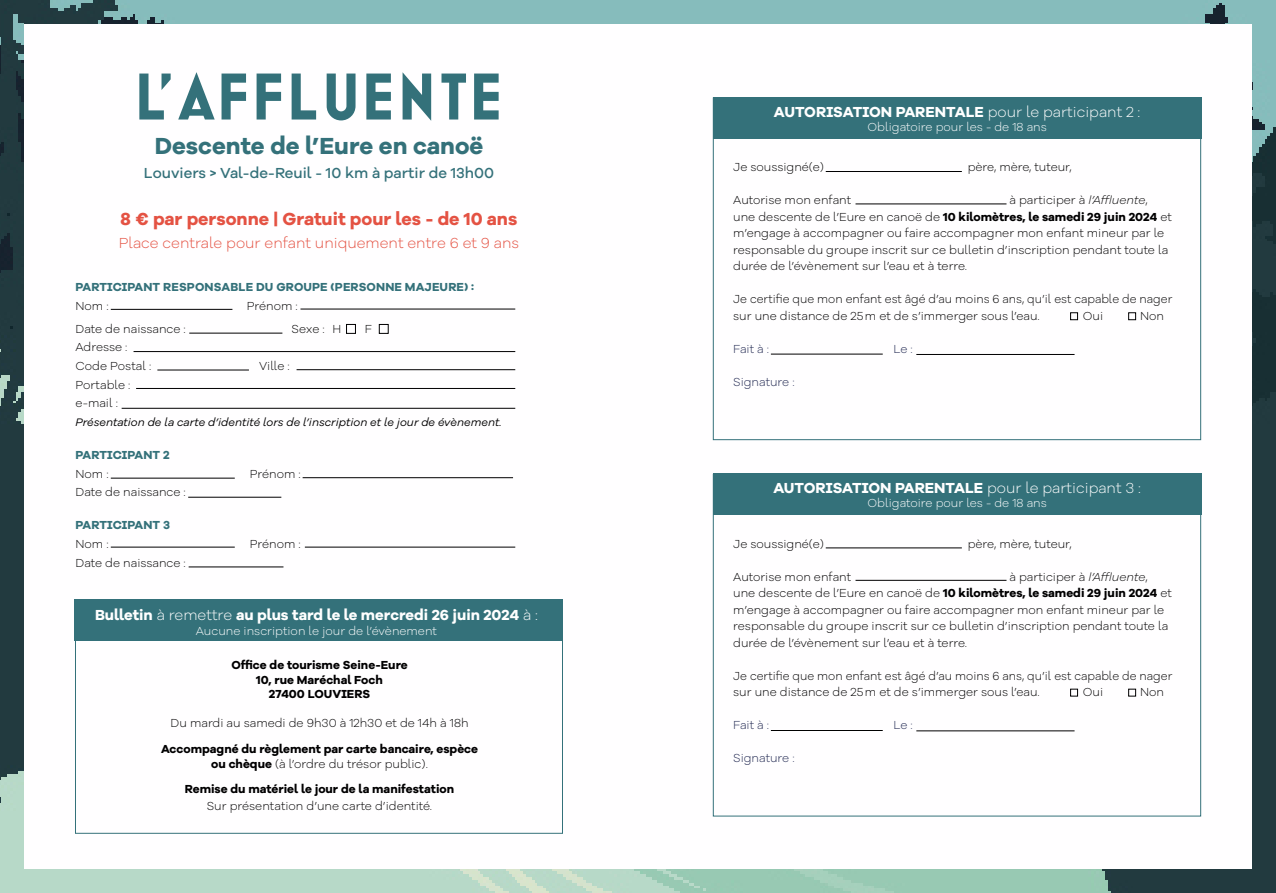
<style>
.page{position:relative;width:1276px;height:893px;background:#fff}
.page>*{position:absolute;margin:0;border:0;box-sizing:border-box;transform-origin:0 0}
.t1{font:700 24px "Galano Grotesque Alt";color:#34717a}
.t2{font:700 18px "Galano Grotesque Alt";color:#e45243}
.t3{font:700 15px "Galano Grotesque Alt";color:#fff}
.t4{font:300 15px "Galano Grotesque Alt";color:#e45243}
.t5{font:500 15px "Galano Grotesque Alt";color:#34717a}
.t6{font:300 12px/16.5px "Galano Grotesque Alt";color:#000}
.t7{font:700 12px/14.4px "Galano Grotesque Alt";color:#000;text-align:center}
.t8{font:300 12px "Galano Grotesque Alt";color:#fff}
.t9{font:700 12px "Galano Grotesque Alt";letter-spacing:.01em;color:#34717a}
.t10{font:300 12px "Galano Grotesque Alt";color:#212851}
.t11{font:italic 11.25px "Galano Grotesque Alt";color:#000}
.s1{font-weight:300}
.s2{font-family:"Galano Grotesque";font-style:italic}
.s3{font-weight:700}
</style>
<div class="page">
<img style="left:0;top:0;width:1276px;height:893px">
<div style="left:24px;top:24px;width:1227px;height:844px;background:#fffeff"></div>
<div style="left:713px;top:474px;width:488px;height:41px;background:#34717a"></div>
<hr style="left:825px;top:547px;width:137px;height:1px;background:#000">
<hr style="left:855px;top:580px;width:151px;height:1px;background:#000">
<hr style="left:916px;top:730px;width:158px;height:1px;background:#000">
<hr style="left:771px;top:730px;width:111px;height:1px;background:#000">
<div style="left:1070px;top:689px;width:8px;height:7px;border:1px solid #000"></div>
<div style="left:1128px;top:689px;width:8px;height:7px;border:1px solid #000"></div>
<div style="left:713px;top:97px;width:488px;height:41px;background:#34717a"></div>
<hr style="left:825px;top:171px;width:137px;height:1px;background:#000">
<hr style="left:855px;top:204px;width:151px;height:1px;background:#000">
<hr style="left:916px;top:354px;width:158px;height:1px;background:#000">
<hr style="left:771px;top:354px;width:111px;height:1px;background:#000">
<div style="left:1070px;top:312px;width:8px;height:8px;border:1px solid #000"></div>
<div style="left:1128px;top:312px;width:8px;height:8px;border:1px solid #000"></div>
<div style="left:75px;top:600px;width:488px;height:41px;background:#34717a"></div>
<div style="left:75px;top:600px;width:488px;height:234px;border:1px solid #34717a"></div>
<hr style="left:111px;top:309px;width:121px;height:1px;background:#000">
<hr style="left:189px;top:333px;width:93px;height:1px;background:#000">
<hr style="left:157px;top:370px;width:92px;height:1px;background:#000">
<hr style="left:111px;top:478px;width:124px;height:1px;background:#000">
<hr style="left:188px;top:497px;width:93px;height:1px;background:#000">
<hr style="left:303px;top:477px;width:210px;height:1px;background:#000">
<hr style="left:111px;top:547px;width:124px;height:1px;background:#000">
<hr style="left:189px;top:567px;width:94px;height:1px;background:#000">
<hr style="left:305px;top:547px;width:210px;height:1px;background:#000">
<hr style="left:296px;top:369px;width:219px;height:1px;background:#000">
<hr style="left:136px;top:388px;width:379px;height:1px;background:#000">
<hr style="left:134px;top:351px;width:381px;height:1px;background:#000">
<hr style="left:122px;top:408px;width:393px;height:1px;background:#000">
<hr style="left:300px;top:309px;width:215px;height:1px;background:#000">
<div style="left:379px;top:324px;width:9px;height:10px;border:1px solid #000"></div>
<div style="left:346px;top:324px;width:10px;height:10px;border:1px solid #000"></div>
<svg style="left:178px;top:72px;width:37px;height:48px"></svg>
<svg style="left:221px;top:74px;width:25px;height:46px"></svg>
<svg style="left:256px;top:74px;width:25px;height:46px"></svg>
<svg style="left:292px;top:74px;width:24px;height:46px"></svg>
<svg style="left:327px;top:74px;width:28px;height:46px"></svg>
<svg style="left:366px;top:74px;width:25px;height:46px"></svg>
<svg style="left:402px;top:72px;width:29px;height:49px"></svg>
<svg style="left:441px;top:74px;width:25px;height:46px"></svg>
<svg style="left:474px;top:74px;width:24px;height:46px"></svg>
<svg style="left:139px;top:74px;width:32px;height:46px"></svg>
<h1 class="t1" style="left:155px;top:130px;width:330px">Descente de l’Eure en canoë</h1>
<p class="t5" style="left:144px;top:163px;width:352px">Louviers &gt; Val-de-Reuil - 10 km à partir de 13h00</p>
<h2 class="t2" style="left:121px;top:208px;width:398px">8 € par personne | Gratuit pour les - de 10 ans</h2>
<p class="t4" style="left:119px;top:233px;width:402px">Place centrale pour enfant uniquement entre 6 et 9 ans</p>
<p class="t9" style="left:76px;top:279px;width:400px">PARTICIPANT RESPONSABLE DU GROUPE (PERSONNE MAJEURE) :</p>
<p class="t6" style="left:75px;top:297px;width:35px">Nom :</p>
<p class="t6" style="left:247px;top:297px;width:52px">Prénom :</p>
<p class="t6" style="left:75px;top:320px;width:112px">Date de naissance :</p>
<p class="t6" style="left:291px;top:320px;width:35px">Sexe :</p>
<p class="t6" style="left:75px;top:338px;width:77px;line-height:18.6px">Adresse :<br>Code Postal :</p>
<p class="t6" style="left:333px;top:321px;width:10px">H</p>
<p class="t6" style="left:365px;top:321px;width:9px">F</p>
<p class="t6" style="left:259px;top:357px;width:32px">Ville :</p>
<p class="t6" style="left:75px;top:375px;width:56px;line-height:18.6px">Portable : e-mail :</p>
<p class="t11" style="left:75px;top:415px;width:428px">Présentation de la carte d’identité lors de l’inscription et le jour de évènement.</p>
<p class="t9" style="left:76px;top:447px;width:96px">PARTICIPANT 2</p>
<p class="t6" style="left:75px;top:465px;width:35px">Nom :</p>
<p class="t6" style="left:250px;top:465px;width:52px">Prénom :</p>
<p class="t6" style="left:75px;top:484px;width:112px">Date de naissance :</p>
<p class="t9" style="left:76px;top:518px;width:96px">PARTICIPANT 3</p>
<p class="t6" style="left:75px;top:535px;width:35px">Nom :</p>
<p class="t6" style="left:250px;top:535px;width:52px">Prénom :</p>
<p class="t6" style="left:75px;top:554px;width:112px">Date de naissance :</p>
<p class="t3" style="left:95px;top:605px;width:444px">Bulletin <span class="s1">à remettre</span> au plus tard le le mercredi 26 juin 2024 <span class="s1">à :</span></p>
<p class="t8" style="left:196px;top:623px;width:243px">Aucune inscription le jour de l’évènement</p>
<p class="t7" style="left:231px;top:658px;width:178px">Office de tourisme Seine-Eure<br>10, rue Maréchal Foch<br>27400 LOUVIERS</p>
<p class="t6" style="left:171px;top:714px;width:299px">Du mardi au samedi de 9h30 à 12h30 et de 14h à 18h</p>
<p class="t7" style="left:161px;top:742px;width:319px">Accompagné du règlement par carte bancaire, espèce ou chèque <span class="s1">(à l’ordre du trésor public).</span></p>
<p class="t7" style="left:185px;top:782px;width:271px">Remise du matériel le jour de la manifestation</p>
<p class="t6" style="left:207px;top:797px;width:227px">Sur présentation d’une carte d’identité.</p>
<p class="t3" style="left:774px;top:102px;width:368px">AUTORISATION PARENTALE <span class="s1">pour le participant 2 :</span></p>
<p class="t8" style="left:867px;top:119px;width:181px">Obligatoire pour les - de 18 ans</p>
<p class="t6" style="left:733px;top:158px;width:92px">Je soussigné(e)</p>
<p class="t6" style="left:967px;top:158px;width:106px">père, mère, tuteur,</p>
<p class="t6" style="left:733px;top:191px;width:119px">Autorise mon enfant</p>
<p class="t6" style="left:733px;top:191px;width:440px;text-indent:276px">à participer à <span class="s2">l’Affluente</span>, une descente de l’Eure en canoë de <span class="s3">10 kilomètres, le samedi 29 juin 2024</span> et m’engage à accompagner ou faire accompagner mon enfant mineur par le responsable du groupe inscrit sur ce bulletin d’inscription pendant toute la durée de l’évènement sur l’eau et à terre.</p>
<p class="t6" style="left:733px;top:290px;width:441px">Je certifie que mon enfant est âgé d’au moins 6 ans, qu’il est capable de nager sur une distance de 25m et de s’immerger sous l’eau.</p>
<p class="t6" style="left:1083px;top:307px;width:22px">Oui</p>
<p class="t6" style="left:1140px;top:307px;width:25px">Non</p>
<p class="t10" style="left:733px;top:341px;width:37px">Fait à :</p>
<p class="t10" style="left:893px;top:341px;width:21px">Le :</p>
<p class="t10" style="left:733px;top:374px;width:63px">Signature :</p>
<p class="t3" style="left:773px;top:478px;width:369px">AUTORISATION PARENTALE <span class="s1">pour le participant 3 :</span></p>
<p class="t8" style="left:867px;top:496px;width:181px">Obligatoire pour les - de 18 ans</p>
<p class="t6" style="left:733px;top:535px;width:92px">Je soussigné(e)</p>
<p class="t6" style="left:967px;top:535px;width:106px">père, mère, tuteur,</p>
<p class="t6" style="left:733px;top:568px;width:119px">Autorise mon enfant</p>
<p class="t6" style="left:733px;top:568px;width:440px;text-indent:276px">à participer à <span class="s2">l’Affluente</span>, une descente de l’Eure en canoë de <span class="s3">10 kilomètres, le samedi 29 juin 2024</span> et m’engage à accompagner ou faire accompagner mon enfant mineur par le responsable du groupe inscrit sur ce bulletin d’inscription pendant toute la durée de l’évènement sur l’eau et à terre.</p>
<p class="t6" style="left:733px;top:667px;width:441px">Je certifie que mon enfant est âgé d’au moins 6 ans, qu’il est capable de nager sur une distance de 25m et de s’immerger sous l’eau.</p>
<p class="t6" style="left:1083px;top:683px;width:22px">Oui</p>
<p class="t6" style="left:1140px;top:683px;width:25px">Non</p>
<p class="t10" style="left:733px;top:717px;width:37px">Fait à :</p>
<p class="t10" style="left:893px;top:717px;width:21px">Le :</p>
<p class="t10" style="left:733px;top:750px;width:63px">Signature :</p>
</div>
